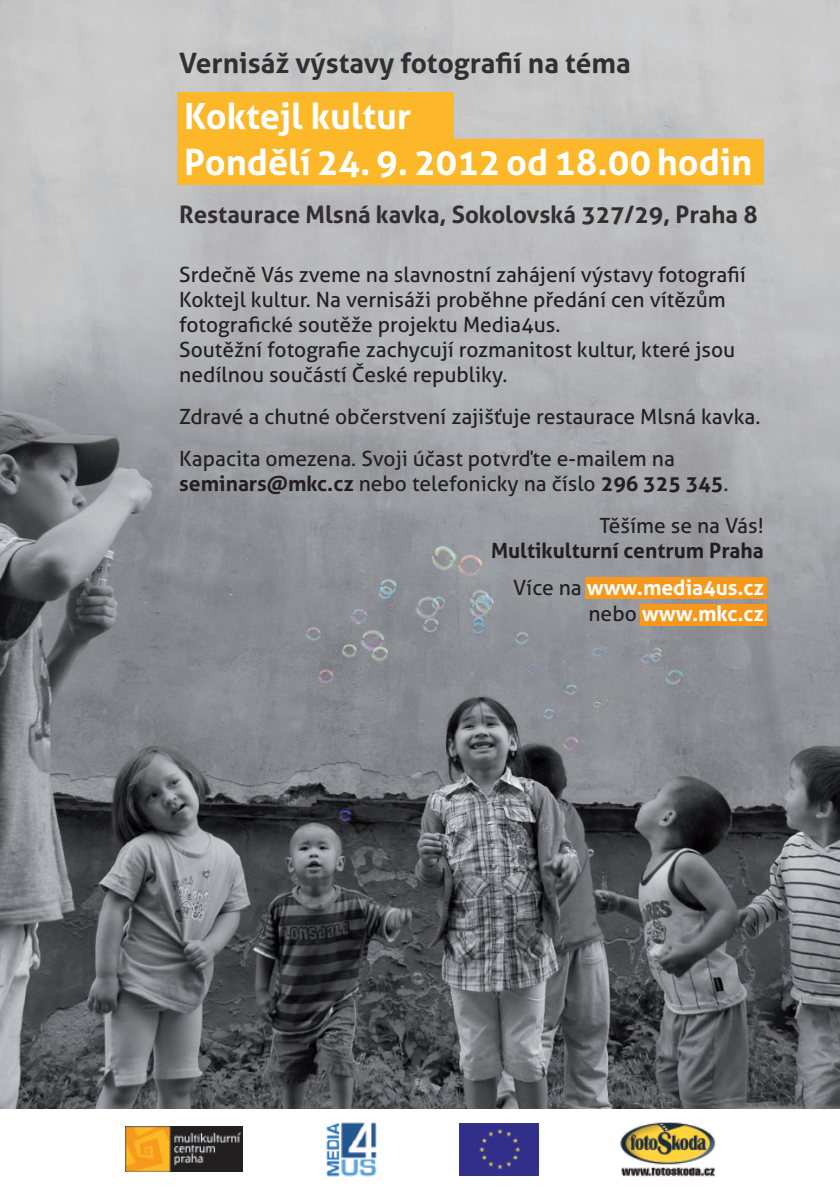
<style>
.page{position:relative;width:840px;height:1191px;background:#fff}
.page>*{position:absolute;margin:0;border:0;box-sizing:border-box;transform-origin:0 0}
.t1{font:700 36px/46px "Aller";color:#fff}
.t2{font:700 28px "Aller";color:#312f30}
.t3{font:700 24px "Aller";color:#312f30}
.t4{font:21px/25px "Aller";color:#231f20}
.t5{font:700 21px/37px "Aller";color:#231f20;text-align:right}
.t6{font:700 21px "Aller";color:#fff}
.s1{font-weight:700}
.s2{font-weight:400}
.s3{color:#fff}
.s4{font-weight:400;color:#231f20}
</style>
<div class="page">
<img style="left:0;top:0;width:839px;height:1108px">
<div style="left:177px;top:139px;width:586px;height:46px;background:#fcb828"></div>
<div style="left:177px;top:93px;width:276px;height:46px;background:#fcb828"></div>
<div style="left:585px;top:577px;width:181px;height:22px;background:#f7981d"></div>
<div style="left:640px;top:603px;width:126px;height:22px;background:#f7981d"></div>
<img style="left:126px;top:1126px;width:116px;height:45px">
<img style="left:326px;top:1122px;width:51px;height:55px">
<div style="left:459px;top:1123px;width:79px;height:52px;background:#322f8a"></div>
<img style="left:620px;top:1122px;width:96px;height:55px">
<h2 class="t2" style="left:179px;top:47px;width:453px">Vernisáž výstavy fotografií na téma</h2>
<h1 class="t1" style="left:184px;top:94px;width:569px">Koktejl kultur<br>Pondělí 24. 9. 2012 od 18.00 hodin</h1>
<p class="t3" style="left:179px;top:201px;width:579px">Restaurace Mlsná kavka, Sokolovská 327/29, Praha 8</p>
<p class="t4" style="left:179px;top:262px;width:568px">Srdečně Vás zveme na slavnostní zahájení výstavy fotografií Koktejl kultur. Na vernisáži proběhne předání cen vítězům fotografické soutěže projektu Media4us.<br>Soutěžní fotografie zachycují rozmanitost kultur, které jsou nedílnou součástí České republiky.</p>
<p class="t4" style="left:179px;top:395px;width:582px;line-height:42px">Zdravé a chutné občerstvení zajišťuje restaurace Mlsná kavka.<br>Kapacita omezena. Svoji účast potvrďte e-mailem na</p>
<p class="t4" style="left:599px;top:462px;width:166px;line-height:42px;text-indent:-420px"><span class="s1">seminars@mkc.cz</span> nebo telefonicky na číslo <span class="s1">296 325 345</span>.<br>Těšíme se na Vás!</p>
<p class="t5" style="left:491px;top:532px;width:274px">Multikulturní centrum Praha<br><span class="s2">Více na</span> <span class="s3">www.media4us.cz</span></p>
<p class="t6" style="left:588px;top:601px;width:177px"><span class="s4">nebo</span> www.mkc.cz</p>
</div>
